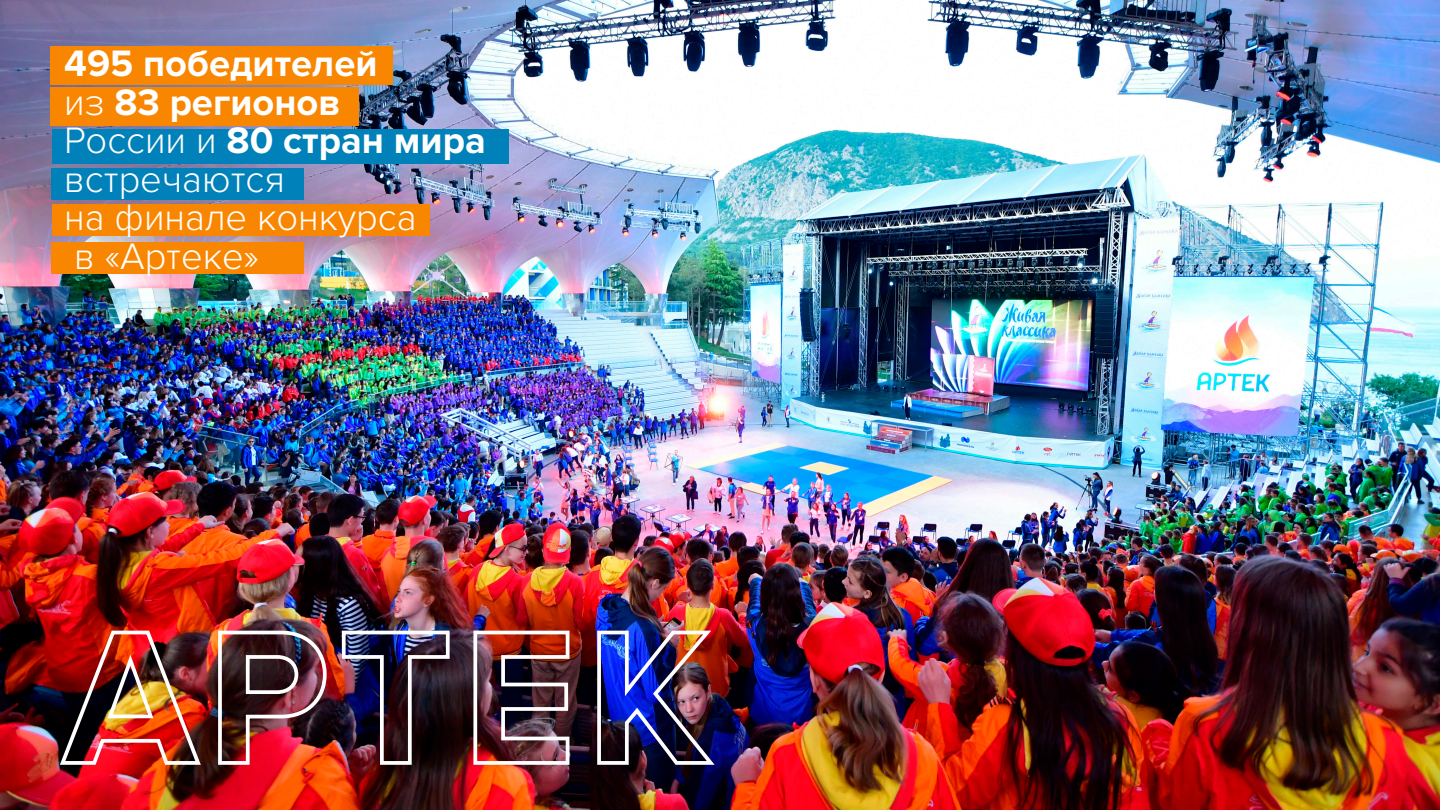
<style>
.page{position:relative;width:1440px;height:810px;background:#fff}
.page>*{position:absolute;margin:0;border:0;box-sizing:border-box;transform-origin:0 0}
.t1{font:700 38.25px "Proxima Nova";color:#fff}
.t2{font:300 38.1px/38.5px "Proxima Nova";color:#fff}
.t3{font:700 38.1px/38.5px "Proxima Nova";color:#fff}
.s1{font-weight:300}
.s2{font-weight:300;font-size:38.1px}
</style>
<div class="page">
<img style="left:0;top:0;width:1440px;height:810px">
<img style="left:57px;top:629px;width:146px;height:139px">
<img style="left:216px;top:629px;width:113px;height:138px">
<img style="left:340px;top:629px;width:112px;height:138px">
<img style="left:472px;top:629px;width:99px;height:138px">
<img style="left:595px;top:629px;width:121px;height:139px">
<div style="left:50px;top:46px;width:343px;height:39px;background:#f98600"></div>
<div style="left:50px;top:88px;width:309px;height:38px;background:#f98600"></div>
<div style="left:52px;top:129px;width:456px;height:35px;background:#0081ba"></div>
<div style="left:52px;top:168px;width:252px;height:31px;background:#0081ba"></div>
<div style="left:52px;top:204px;width:378px;height:31px;background:#f98600"></div>
<div style="left:52px;top:242px;width:252px;height:32px;background:#f98600"></div>
<p class="t3" style="left:64px;top:45px;width:315px">495 победителей <span class="s1">из</span> 83 регионов</p>
<p class="t1" style="left:64px;top:118px;width:423px"><span class="s2">России и</span> 80 стран мира</p>
<p class="t2" style="left:64px;top:160px;width:354px">встречаются<br>на финале конкурса в «Артеке»</p>
</div>
